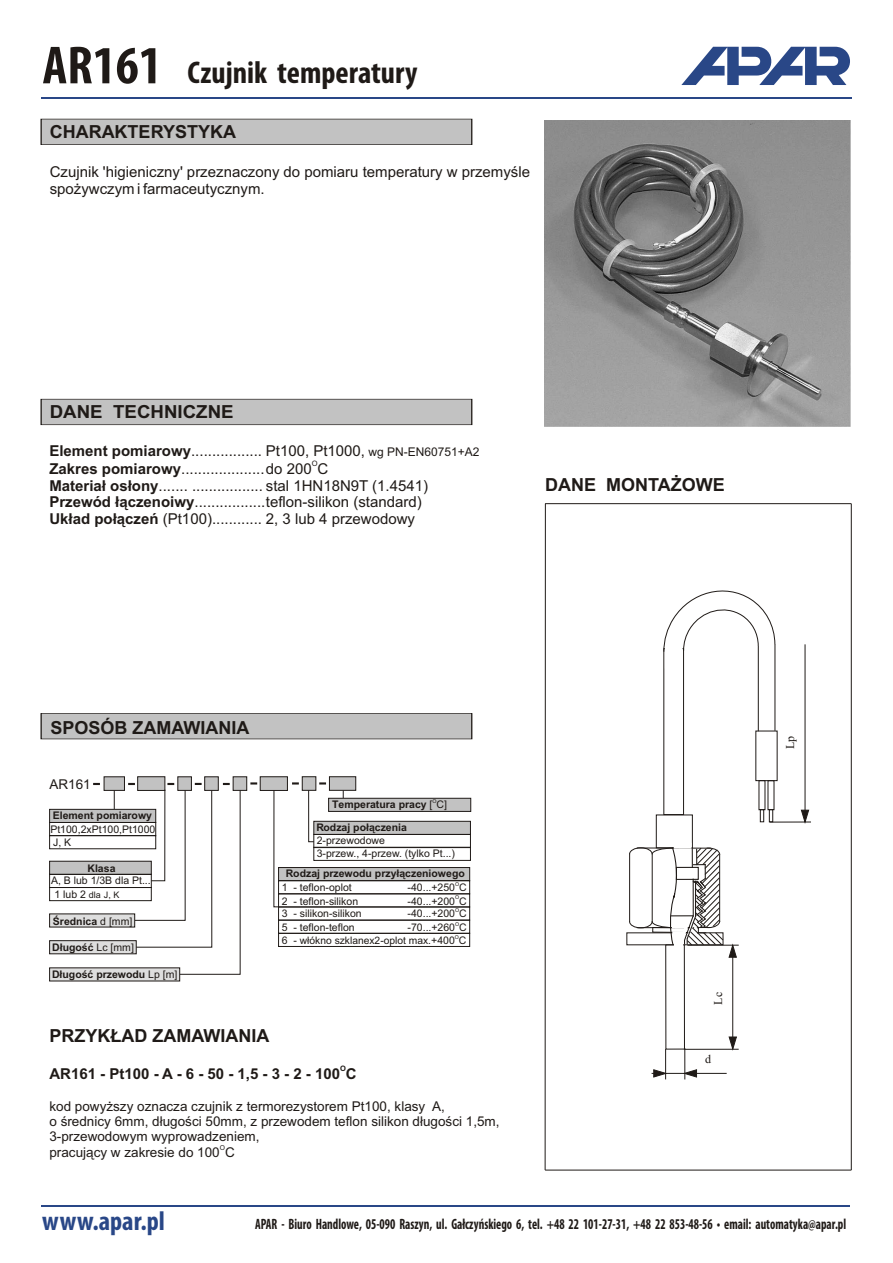
<style>
.page{position:relative;width:893px;height:1263px;background:#fff}
.page>*{position:absolute;margin:0;border:0;box-sizing:border-box;transform-origin:0 0}
.t1{font:700 condensed 31.5px "Myriad Pro";color:#1f1a17}
.t2{font:700 condensed 27px "Myriad Pro";color:#294787}
.t3{font:700 18px "Arial";color:#1f1a17}
.t4{font:700 18px "Arial";color:#1f1a17;scale:1.04 1}
.t5{font:15px/16.8px "Arial";color:#1f1a17}
.t6{font:700 condensed 15px "Myriad Pro";color:#1f1a17;scale:.82 1}
.t7{font:700 15px "Arial";color:#1f1a17}
.t8{font:13.5px/15.1px "Arial";color:#1f1a17}
.t9{font:12px "Times New Roman";color:#1f1a17}
.t10{font:10.5px/13.2px "Arial";color:#1f1a17}
.t11{font:700 10.5px "Arial";color:#1f1a17}
.t12{font:10.2px "Arial";color:#1f1a17}
.t13{font:9px "Arial";color:#1f1a17}
.t14{font:700 7.5px "Arial";color:#1f1a17}
.t15{font:7.5px "Arial";color:#1f1a17}
.t16{font:6.75px "Arial";color:#1f1a17}
.t17{font:5.25px "Arial";color:#1f1a17}
.s1{font-size:54px}
.s2{font-weight:700}
.s3{font-size:12px}
.s4{font-size:10.5px}
.s5{font-weight:400}
</style>
<div class="page">
<svg style="left:40px;top:713px;width:433px;height:26px;background:#bababa"></svg>
<svg style="left:40px;top:399px;width:433px;height:26px;background:#bab9b9"></svg>
<svg style="left:40px;top:118px;width:433px;height:27px;background:#bababa"></svg>
<hr style="left:545px;top:504px;width:1px;height:666px;background:#1f1a17">
<hr style="left:851px;top:504px;width:1px;height:666px;background:#1f1a17">
<hr style="left:545px;top:1170px;width:306px;height:1px;background:#1f1a17">
<hr style="left:545px;top:503px;width:306px;height:1px;background:#1f1a17">
<hr style="left:769px;top:822px;width:42px;height:1px;background:#1f1a17">
<hr style="left:684px;top:1048px;width:1px;height:31px;background:#1f1a17">
<hr style="left:665px;top:1049px;width:1px;height:30px;background:#1f1a17">
<div style="left:663px;top:648px;width:21px;height:167px;border:1px solid #1f1a17"></div>
<svg style="left:663px;top:590px;width:113px;height:80px"></svg>
<div style="left:656px;top:814px;width:37px;height:34px;border:1px solid #1f1a17"></div>
<hr style="left:687px;top:945px;width:52px;height:1px;background:#1f1a17">
<hr style="left:684px;top:1049px;width:55px;height:1px;background:#1f1a17">
<hr style="left:774px;top:644px;width:1px;height:87px;background:#1f1a17">
<hr style="left:758px;top:645px;width:1px;height:86px;background:#1f1a17">
<div style="left:769px;top:809px;width:4px;height:13px;border:1px solid #1f1a17"></div>
<div style="left:760px;top:809px;width:4px;height:13px;border:1px solid #1f1a17"></div>
<svg style="left:801px;top:644px;width:8px;height:178px"></svg>
<svg style="left:629px;top:842px;width:107px;height:207px"></svg>
<svg style="left:651px;top:1070px;width:76px;height:7px"></svg>
<img style="left:544px;top:120px;width:306px;height:307px">
<svg style="left:49px;top:776px;width:423px;height:206px"></svg>
<div style="left:313px;top:834px;width:158px;height:14px;border:1px solid #1f1a17"></div>
<div style="left:313px;top:847px;width:158px;height:14px;border:1px solid #1f1a17"></div>
<svg style="left:681px;top:47px;width:169px;height:38px"></svg>
<hr style="left:41px;top:97px;width:810px;height:2px;background:#294787">
<hr style="left:41px;top:1205px;width:809px;height:1px;background:#294787">
<h1 class="t1" style="left:43px;top:60px;width:376px"><span class="s1">AR161</span> Czujnik temperatury</h1>
<p class="t3" style="left:50px;top:125px;width:188px">CHARAKTERYSTYKA</p>
<p class="t5" style="left:50px;top:165px;width:482px">Czujnik 'higieniczny' przeznaczony do pomiaru temperatury w przemyśle spożywczym i farmaceutycznym.</p>
<p class="t4" style="left:50px;top:405px;width:178px">DANE TECHNICZNE</p>
<p class="t5" style="left:49px;top:444px;width:432px"><span class="s2">Element pomiarowy</span>................. Pt100, Pt1000, <span class="s3">wg PN-EN60751+A2</span></p>
<p class="t15" style="left:312px;top:461px;width:7px">O</p>
<p class="t5" style="left:49px;top:462px;width:380px"><span class="s2">Zakres pomiarowy</span>....................do 200 C<br><span class="s2">Materiał osłony</span>....... ................. stal 1HN18N9T (1.4541)<br><span class="s2">Przewód łączenoiwy</span>.................teflon-silikon (standard)<br><span class="s2">Układ połączeń</span> (Pt100)............ 2, 3 lub 4 przewodowy</p>
<p class="t3" style="left:545px;top:478px;width:181px">DANE MONTAŻOWE</p>
<p class="t3" style="left:50px;top:721px;width:200px">SPOSÓB ZAMAWIANIA</p>
<p class="t8" style="left:49px;top:778px;width:43px">AR161</p>
<p class="t11" style="left:53px;top:812px;width:101px">Element pomiarowy</p>
<p class="t10" style="left:50px;top:824px;width:107px">Pt100,2xPt100,Pt1000<br>J, K</p>
<p class="t11" style="left:87px;top:864px;width:30px">Klasa</p>
<p class="t10" style="left:51px;top:875px;width:101px">A, B lub 1/3B dla Pt...</p>
<p class="t13" style="left:54px;top:891px;width:66px"><span class="s4">1 lub 2</span> dla J, K</p>
<p class="t11" style="left:53px;top:917px;width:81px">Średnica <span class="s5">d [mm]</span></p>
<p class="t11" style="left:52px;top:943px;width:83px">Długość <span class="s5">Lc [mm]</span></p>
<p class="t11" style="left:52px;top:970px;width:127px">Długość przewodu <span class="s5">Lp [m]</span></p>
<p class="t17" style="left:433px;top:799px;width:6px">O</p>
<p class="t11" style="left:332px;top:800px;width:116px">Temperatura pracy <span class="s5">[ C]</span></p>
<p class="t11" style="left:316px;top:824px;width:92px">Rodzaj połączenia</p>
<p class="t10" style="left:317px;top:835px;width:140px;line-height:12.8px">2-przewodowe<br>3-przew., 4-przew. (tylko Pt...)</p>
<p class="t11" style="left:286px;top:869px;width:181px">Rodzaj przewodu przyłączeniowego</p>
<p class="t17" style="left:455px;top:882px;width:6px">O</p>
<p class="t10" style="left:282px;top:882px;width:72px">1 - teflon-oplot</p>
<p class="t10" style="left:408px;top:882px;width:61px">-40...+250 C</p>
<p class="t17" style="left:455px;top:896px;width:6px">O</p>
<p class="t10" style="left:282px;top:895px;width:78px">2 - teflon-silikon</p>
<p class="t10" style="left:408px;top:895px;width:61px">-40...+200 C</p>
<p class="t17" style="left:455px;top:908px;width:6px">O</p>
<p class="t10" style="left:282px;top:908px;width:81px">3 - silikon-silikon</p>
<p class="t10" style="left:408px;top:908px;width:61px">-40...+200 C</p>
<p class="t17" style="left:455px;top:922px;width:6px">O</p>
<p class="t10" style="left:282px;top:921px;width:74px">5 - teflon-teflon</p>
<p class="t10" style="left:408px;top:921px;width:61px">-70...+260 C</p>
<p class="t17" style="left:455px;top:935px;width:6px">O</p>
<p class="t12" style="left:282px;top:936px;width:186px"><span class="s4">6 -</span> włókno szklanex2-oplot max.<span class="s4">+400 C</span></p>
<p class="t3" style="left:49px;top:1028px;width:221px">PRZYKŁAD ZAMAWIANIA</p>
<p class="t14" style="left:340px;top:1066px;width:7px">O</p>
<p class="t7" style="left:49px;top:1068px;width:309px">AR161 - Pt100 - A - 6 - 50 - 1,5 - 3 - 2 - 100 C</p>
<p class="t8" style="left:49px;top:1100px;width:452px">kod powyższy oznacza czujnik z termorezystorem Pt100, klasy A,<br>o średnicy 6mm, długości 50mm, z przewodem teflon silikon długości 1,5m,<br>3-przewodowym wyprowadzeniem,</p>
<p class="t16" style="left:220px;top:1145px;width:7px">O</p>
<p class="t8" style="left:49px;top:1146px;width:187px">pracujący w zakresie do 100 C</p>
<p class="t9" style="left:786px;top:749px;width:15px;rotate:-90deg">Lp</p>
<p class="t9" style="left:714px;top:1004px;width:14px;rotate:-90deg">Lc</p>
<p class="t9" style="left:705px;top:1054px;width:7px">d</p>
<h2 class="t2" style="left:42px;top:1210px;width:124px">www.apar.pl</h2>
<p class="t6" style="left:255px;top:1217px;width:722px">APAR - Biuro Handlowe, 05-090 Raszyn, ul. Gałczyńskiego 6, tel. +48 22 101-27-31, +48 22 853-48-56 • email: automatyka@apar.pl</p>
</div>
